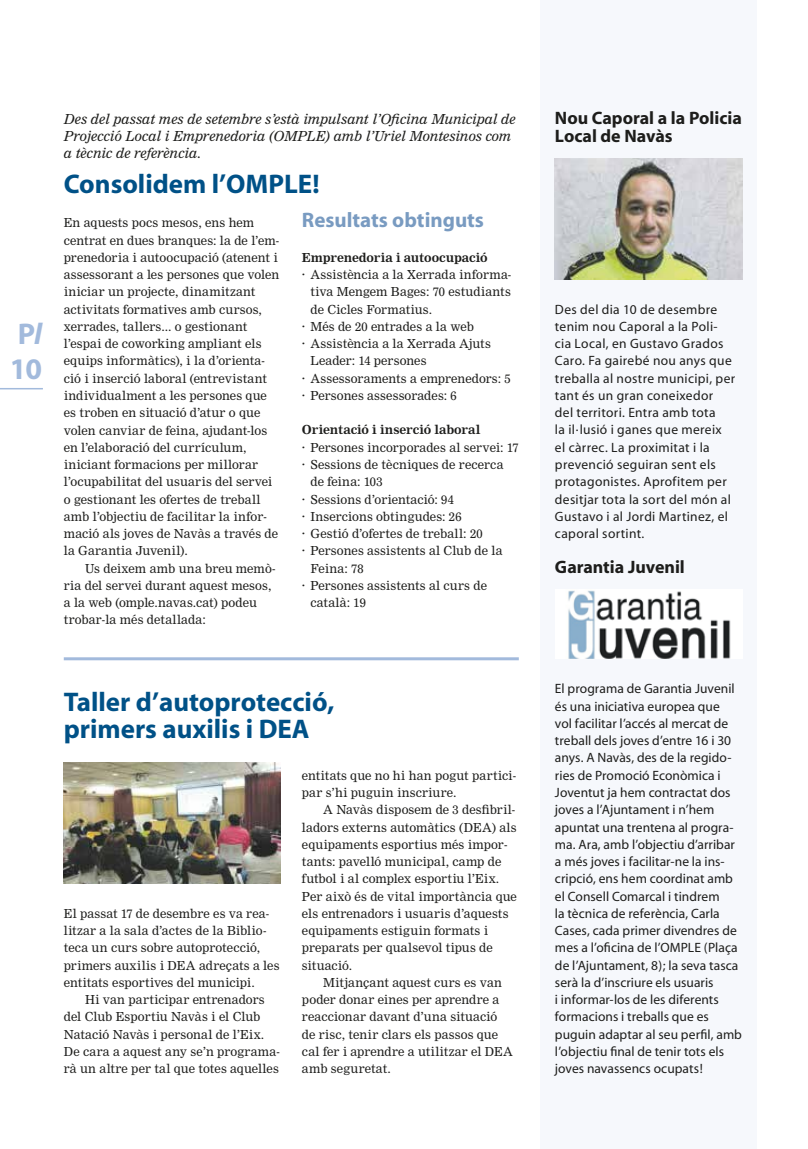
<style>
.page{position:relative;width:808px;height:1149px;background:#fff}
.page>*{position:absolute;margin:0;border:0;box-sizing:border-box;transform-origin:0 0}
.t1{font:700 30px "Myriad";color:#a2badc}
.t2{font:700 27px/27px "Myriad";color:#005187}
.t3{font:700 21px "Myriad";color:#799bc1}
.t4{font:700 18px/18px "Myriad";color:#1d1d1b}
.t5{font:15px/17.2px "Nimrod Itlic";color:#1d1d1b}
.t6{font:13.5px/17.2px "Nimrod";letter-spacing:.005em;color:#1d1d1b}
.t7{font:13.5px/17.2px "Myriad";letter-spacing:.005em;color:#1d1d1b}
.t8{font:13.5px/17.2px "Myriad";letter-spacing:.025em;color:#1d1d1b}
.t9{font:13.5px "Nimrod Bld";letter-spacing:-.005em;color:#1d1d1b}
.s1{font-style:italic}
</style>
<div class="page">
<div style="left:540px;top:0;width:217px;height:1148px;background:#f6f8fc"></div>
<img style="left:555px;top:158px;width:187px;height:121px">
<div style="left:555px;top:589px;width:187px;height:69px;background:#fff"></div>
<img style="left:568px;top:590px;width:163px;height:68px">
<hr style="left:64px;top:657px;width:455px;height:3px;background:#a2badc">
<img style="left:64px;top:762px;width:217px;height:121px">
<hr style="left:0;top:388px;width:43px;height:1px;background:#a2badc">
<h1 class="t1" style="left:18px;top:318px;width:26px">P<span class="s1">l</span></h1>
<h1 class="t1" style="left:10px;top:353px;width:34px">10</h1>
<p class="t5" style="left:64px;top:111px;width:453px">Des del passat mes de setembre s’està impulsant l’Oficina Municipal de<br>Projecció Local i Emprenedoria (OMPLE) amb l’Uriel Montesinos com a tècnic de referència.</p>
<h2 class="t2" style="left:64px;top:171px;width:257px">Consolidem l’OMPLE!</h2>
<p class="t6" style="left:64px;top:215px;width:217px">En aquests pocs mesos, ens hem centrat en dues branques: la de l’em&shy;prenedoria i autoocupació (atenent i assessorant a les persones que volen iniciar un projecte, dinamitzant activitats formatives amb cursos, xerrades, tallers... o gestionant l’espai de coworking ampliant els equips informàtics), i la d’orienta&shy;ció i inserció laboral (entrevistant individualment a les persones que es troben en situació d’atur o que volen canviar de feina, ajudant-los en l’elaboració del currículum, iniciant formacions per millorar l’ocupabilitat del usuaris del servei o gestionant les ofertes de treball amb l’objectiu de facilitar la infor&shy;mació als joves de Navàs a través de la Garantia Juvenil).</p>
<p class="t6" style="left:64px;top:560px;width:213px;text-indent:21px">Us deixem amb una breu memò&shy;ria del servei durant aquest mesos, a la web (omple.navas.cat) podeu trobar-la més detallada:</p>
<h3 class="t3" style="left:302px;top:209px;width:184px">Resultats obtinguts</h3>
<p class="t9" style="left:302px;top:248px;width:187px">Emprenedoria i autoocupació</p>
<p class="t6" style="left:310px;top:267px;width:202px;text-align:justify;text-indent:-9px">• Assistència a la Xerrada informa&shy;tiva Mengem Bages: 70 estudiants de Cicles Formatius.</p>
<p class="t6" style="left:302px;top:319px;width:174px">• Més de 20 entrades a la web</p>
<p class="t6" style="left:310px;top:336px;width:182px;text-indent:-9px">• Assistència a la Xerrada Ajuts<br>Leader: 14 persones</p>
<p class="t6" style="left:302px;top:370px;width:210px">• Assessoraments a emprenedors: 5</p>
<p class="t6" style="left:302px;top:388px;width:156px">• Persones assessorades: 6</p>
<p class="t9" style="left:302px;top:421px;width:180px">Orientació i inserció laboral</p>
<p class="t6" style="left:302px;top:439px;width:218px">• Persones incorporades al servei: 17</p>
<p class="t6" style="left:310px;top:457px;width:195px;text-indent:-9px">• Sessions de tècniques de recerca de feina: 103</p>
<p class="t6" style="left:302px;top:491px;width:153px">• Sessions d’orientació: 94</p>
<p class="t6" style="left:302px;top:508px;width:161px">• Insercions obtingudes: 26</p>
<p class="t6" style="left:302px;top:526px;width:182px">• Gestió d’ofertes de treball: 20</p>
<p class="t6" style="left:310px;top:543px;width:194px;text-indent:-9px">• Persones assistents al Club de la<br>Feina: 78</p>
<p class="t6" style="left:310px;top:577px;width:178px;text-indent:-9px">• Persones assistents al curs de català: 19</p>
<h2 class="t2" style="left:64px;top:688px;width:272px">Taller d’autoprotecció, primers auxilis i DEA</h2>
<p class="t6" style="left:64px;top:905px;width:217px">El passat 17 de desembre es va rea&shy;litzar a la sala d’actes de la Biblio&shy;teca un curs sobre autoprotecció, primers auxilis i DEA adreçats a les entitats esportives del municipi.</p>
<p class="t6" style="left:64px;top:991px;width:217px;text-indent:21px">Hi van participar entrenadors del Club Esportiu Navàs i el Club Natació Navàs i personal de l’Eix.<br>De cara a aquest any se’n programa&shy;rà un altre per tal que totes aquelles</p>
<p class="t6" style="left:302px;top:767px;width:216px">entitats que no hi han pogut partici&shy;par s’hi puguin inscriure.</p>
<p class="t6" style="left:302px;top:802px;width:216px;text-indent:21px">A Navàs disposem de 3 desfibril· ladors externs automàtics (DEA) als equipaments esportius més impor&shy;tants: pavelló municipal, camp de futbol i al complex esportiu l’Eix.<br>Per això és de vital importància que els entrenadors i usuaris d’aquests equipaments estiguin formats i preparats per qualsevol tipus de situació.</p>
<p class="t6" style="left:302px;top:974px;width:213px;text-indent:21px">Mitjançant aquest curs es van poder donar eines per aprendre a reaccionar davant d’una situació de risc, tenir clars els passos que cal fer i aprendre a utilitzar el DEA amb seguretat.</p>
<h3 class="t4" style="left:555px;top:109px;width:188px">Nou Caporal a la Policia<br>Local de Navàs</h3>
<p class="t8" style="left:555px;top:301px;width:182px">Des del dia 10 de desembre tenim nou Caporal a la Poli&shy;cia Local, en Gustavo Grados<br>Caro. Fa gairebé nou anys que treballa al nostre municipi, per tant és un gran coneixedor<br>del territori. Entra amb tota<br>la il·lusió i ganes que mereix el càrrec. La proximitat i la prevenció seguiran sent els protagonistes. Aprofitem per desitjar tota la sort del món al<br>Gustavo i al Jordi Martinez, el caporal sortint.</p>
<h3 class="t4" style="left:555px;top:558px;width:131px">Garantia Juvenil</h3>
<p class="t7" style="left:555px;top:680px;width:189px">El programa de Garantia Juvenil és una iniciativa europea que<br>vol facilitar l’accés al mercat de treball dels joves d’entre 16 i 30 anys. A Navàs, des de la regido&shy;ries de Promoció Econòmica i<br>Joventut ja hem contractat dos joves a l’Ajuntament i n’hem apuntat una trentena al progra&shy;ma. Ara, amb l’objectiu d’arribar a més joves i facilitar-ne la ins&shy;cripció, ens hem coordinat amb el Consell Comarcal i tindrem<br>la tècnica de referència, Carla<br>Cases, cada primer divendres de mes a l’oficina de l’OMPLE (Plaça de l’Ajuntament, 8); la seva tasca serà la d’inscriure els usuaris<br>i informar-los de les diferents formacions i treballs que es puguin adaptar al seu perfil, amb l’objectiu final de tenir tots els joves navassencs ocupats!</p>
</div>
